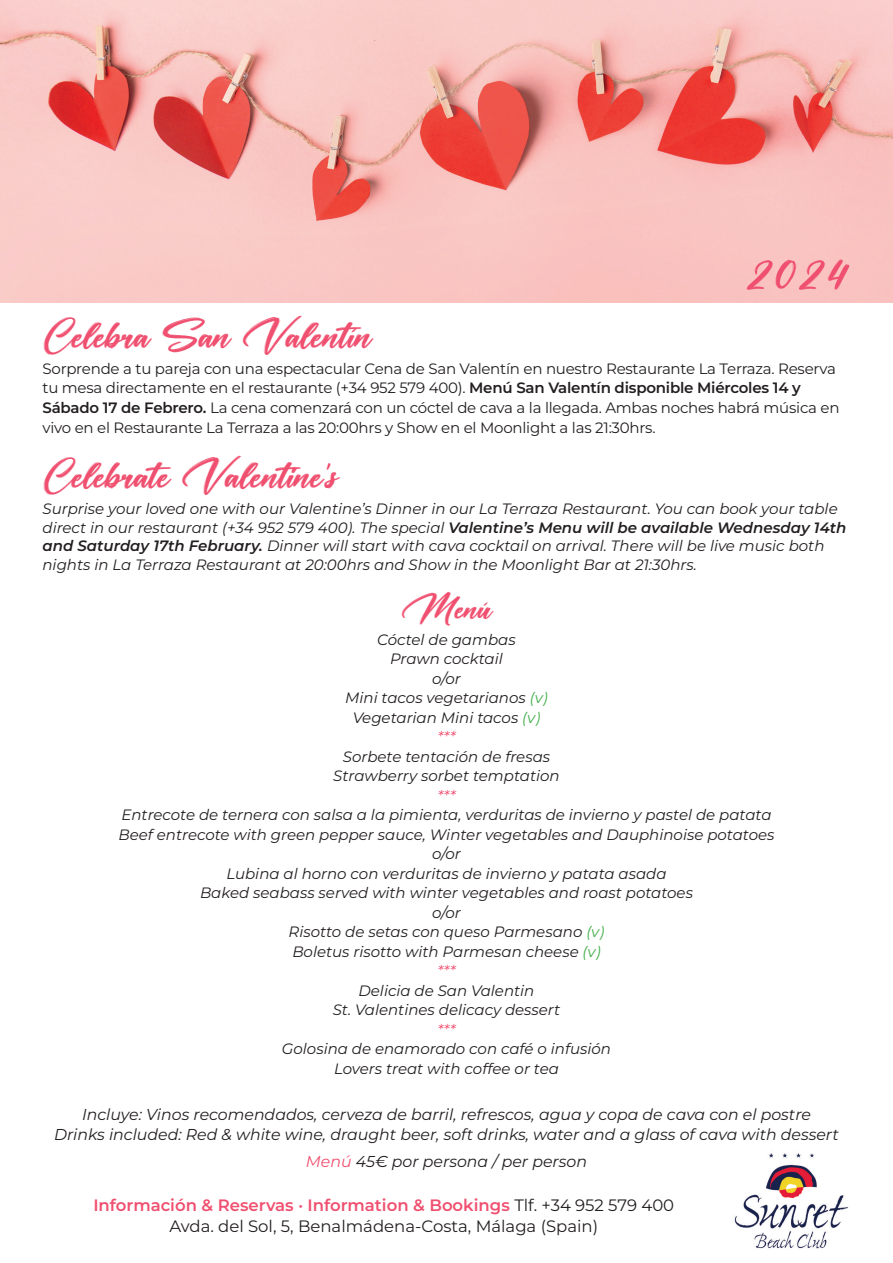
<style>
.page{position:relative;width:893px;height:1263px;background:#fff}
.page>*{position:absolute;margin:0;border:0;box-sizing:border-box;transform-origin:0 0}
.t1{font:52.5px "Daughter of Fortune";color:#f05070}
.t2{font:45px "Daughter of Fortune";color:#f05070}
.t3{font:37.5px "Daughter of Fortune";color:#f05070}
.t4{font:16.5px/20.7px "Montserrat";color:#231f20;text-align:center}
.t5{font:italic 15.75px/19.5px "Montserrat";color:#231f20;text-align:center}
.t6{font:italic 15px/19.5px "Montserrat";color:#231f20;text-align:center}
.t7{font:15px/19.5px "Montserrat";letter-spacing:-.015em;color:#231f20}
.t8{font:italic 15px "Montserrat";color:#f05070}
.s1{font-weight:600}
.s2{color:#40ae49}
.s3{color:#f05070}
.s4{font-weight:600;color:#f05070}
</style>
<div class="page">
<img style="left:0;top:0;width:893px;height:303px">
<img style="left:734px;top:1153px;width:115px;height:96px">
<h1 class="t1" style="left:745px;top:245px;width:107px">2024</h1>
<h2 class="t2" style="left:43px;top:309px;width:330px">Celebra San Valentín</h2>
<p class="t7" style="left:43px;top:358px;width:798px">Sorprende a tu pareja con una espectacular Cena de San Valentín en nuestro Restaurante La Terraza. Reserva tu mesa directamente en el restaurante (+34 952 579 400). <span class="s1">Menú San Valentín disponible Miércoles 14 y Sábado 17 de Febrero.</span> La cena comenzará con un cóctel de cava a la llegada. Ambas noches habrá música en vivo en el Restaurante La Terraza a las 20:00hrs y Show en el Moonlight a las 21:30hrs.</p>
<h2 class="t2" style="left:43px;top:449px;width:297px">Celebrate Valentine’s</h2>
<p class="t6" style="left:43px;top:498px;width:805px;text-align:left">Surprise your loved one with our Valentine’s Dinner in our La Terraza Restaurant. You can book your table direct in our restaurant (+34 952 579 400). The special <span class="s1">Valentine’s Menu will be available Wednesday 14th</span></p>
<p class="t6" style="left:43px;top:536px;width:783px;line-height:18.9px;text-align:left"><span class="s1">and Saturday 17th February.</span> Dinner will start with cava cocktail on arrival. There will be live music both nights in La Terraza Restaurant at 20:00hrs and Show in the Moonlight Bar at 21:30hrs.</p>
<h3 class="t3" style="left:401px;top:586px;width:92px">Menú</h3>
<p class="t6" style="left:345px;top:629px;width:204px">Cóctel de gambas<br>Prawn cocktail<br>o/or<br>Mini tacos vegetarianos <span class="s2">(v)<br></span>Vegetarian Mini tacos <span class="s2">(v) </span><span class="s3">***</span></p>
<p class="t6" style="left:333px;top:746px;width:228px">Sorbete tentación de fresas<br>Strawberry sorbet temptation</p>
<p class="t8" style="left:437px;top:786px;width:19px">***</p>
<p class="t6" style="left:118px;top:805px;width:658px">Entrecote de ternera con salsa a la pimienta, verduritas de invierno y pastel de patata Beef entrecote with green pepper sauce, Winter vegetables and Dauphinoise potatoes o/or<br>Lubina al horno con verduritas de invierno y patata asada<br>Baked seabass served with winter vegetables and roast potatoes<br>o/or<br>Risotto de setas con queso Parmesano <span class="s2">(v)<br></span>Boletus risotto with Parmesan cheese <span class="s2">(v)<br></span><span class="s3">***</span></p>
<p class="t6" style="left:333px;top:980px;width:229px">Delicia de San Valentin<br>St. Valentines delicacy dessert</p>
<p class="t8" style="left:437px;top:1020px;width:19px">***</p>
<p class="t6" style="left:282px;top:1039px;width:331px">Golosina de enamorado con café o infusión<br>Lovers treat with coffee or tea</p>
<p class="t5" style="left:54px;top:1105px;width:786px">Incluye: Vinos recomendados, cerveza de barril, refrescos, agua y copa de cava con el postre<br>Drinks included: Red &amp; white wine, draught beer, soft drinks, water and a glass of cava with dessert</p>
<p class="t5" style="left:306px;top:1151px;width:283px"><span class="s3">Menú</span> 45€ por persona / per person</p>
<p class="t4" style="left:93px;top:1194px;width:582px"><span class="s4">Información &amp; Reservas · Information &amp; Bookings</span> Tlf. +34 952 579 400<br>Avda. del Sol, 5, Benalmádena-Costa, Málaga (Spain)</p>
</div>
